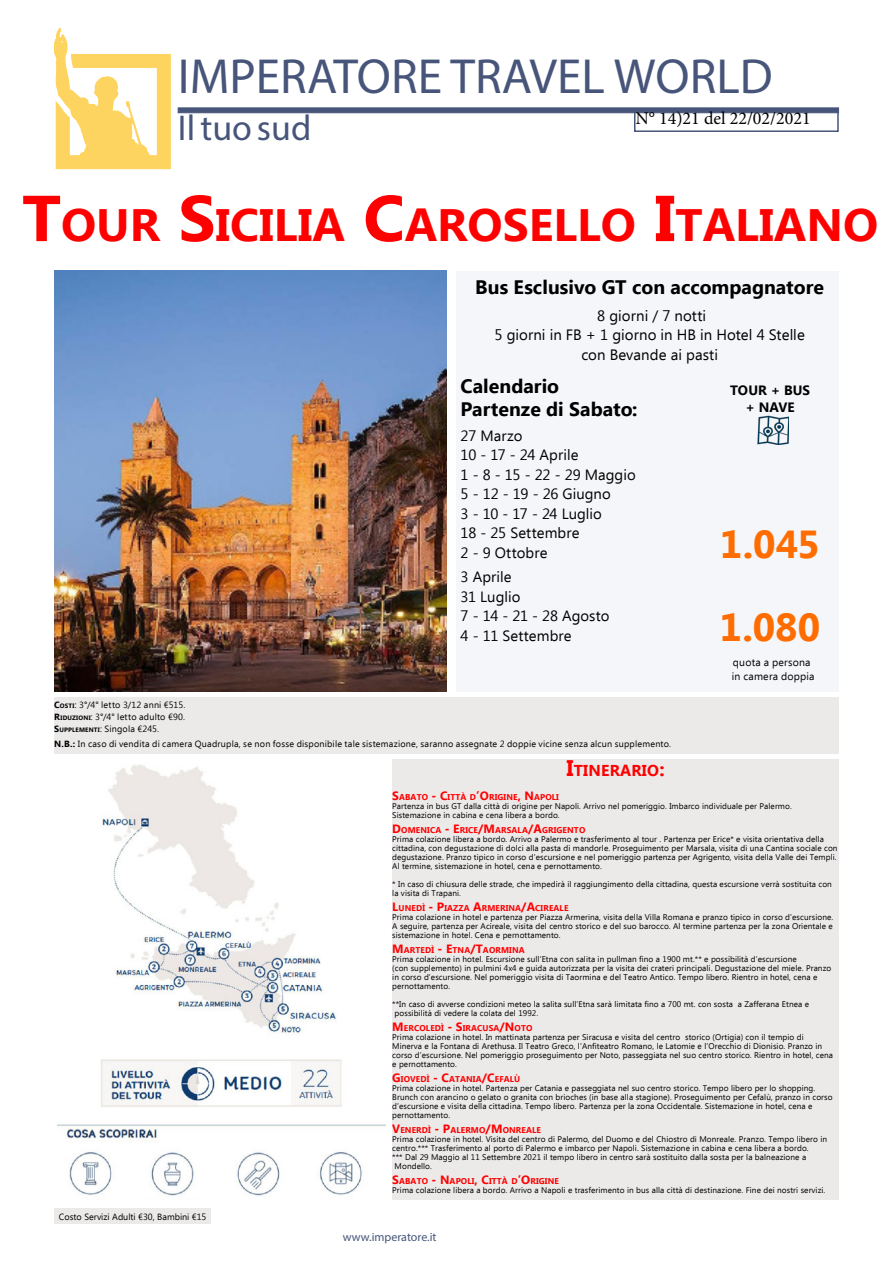
<style>
.page{position:relative;width:893px;height:1263px;background:#fff}
.page>*{position:absolute;margin:0;border:0;box-sizing:border-box;transform-origin:0 0}
.t1{font:49.5px "Myriad Pro";color:#47557a}
.t2{font:700 45.3px "Ebrima";color:#f00}
.t3{font:700 39px "Ebrima";color:#ff6c00}
.t4{font:36px "Myriad Pro";color:#47557a}
.t5{font:700 19.5px "Ebrima";color:#000}
.t6{font:18px "Minion Pro";color:#000}
.t7{font:700 15.75px "Ebrima";letter-spacing:.015em;color:#f00}
.t8{font:15px "Ebrima";letter-spacing:.005em;color:#000}
.t9{font:14.85px "Ebrima";letter-spacing:.005em;color:#000}
.t10{font:700 13.5px/16.2px "Ebrima";letter-spacing:.005em;color:#000;text-align:center}
.t11{font:12px "Myriad Pro";color:#47557a}
.t12{font:10.5px "Ebrima";letter-spacing:.02em;color:#000}
.t13{font:9px "Ebrima";letter-spacing:.02em;color:#000}
.t14{font:9px "Ebrima";color:#000}
.t15{font:700 8.4px "Ebrima";letter-spacing:.015em;color:#f00}
.t16{font:8.25px/9px "Ebrima";letter-spacing:.01em;color:#000}
.s1{font-size:64.8px}
.s2{font-weight:700}
.s3{font-weight:700;font-size:6.3px}
.s4{font-size:22.5px}
.s5{font-size:19.5px}
.s6{font-size:12px}
</style>
<div class="page">
<img style="left:54px;top:28px;width:125px;height:142px">
<div style="left:178px;top:108px;width:661px;height:5px;background:#47557a;border:1px solid #47557a"></div>
<div style="left:634px;top:109px;width:205px;height:23px;border:2px solid #47557a"></div>
<div style="left:54px;top:1208px;width:157px;height:16px;background:#ece9e9"></div>
<div style="left:54px;top:697px;width:785px;height:57px;background:#ece9e9"></div>
<div style="left:456px;top:271px;width:383px;height:420px;background:#f4f6f9"></div>
<div style="left:392px;top:759px;width:447px;height:440px;background:#ece9e9"></div>
<img style="left:57px;top:764px;width:329px;height:432px">
<img style="left:757px;top:415px;width:32px;height:30px">
<img style="left:54px;top:271px;width:393px;height:420px">
<p class="t1" style="left:178px;top:45px;width:596px">IMPERATORE TRAVEL WORLD</p>
<p class="t4" style="left:178px;top:105px;width:135px">Il tuo sud</p>
<p class="t6" style="left:635px;top:106px;width:177px">N° 14)21 del 22/02/2021</p>
<p class="t2" style="left:22px;top:191px;width:857px"><span class="s1">T</span>OUR <span class="s1">S</span>ICILIA <span class="s1">C</span>AROSELLO <span class="s1">I</span>TALIANO</p>
<p class="t5" style="left:475px;top:272px;width:350px">Bus Esclusivo GT con accompagnatore</p>
<p class="t8" style="left:597px;top:305px;width:111px">8 giorni / 7 notti</p>
<p class="t8" style="left:494px;top:324px;width:312px">5 giorni in FB + 1 giorno in HB in Hotel 4 Stelle</p>
<p class="t8" style="left:581px;top:344px;width:138px">con Bevande ai pasti</p>
<p class="t5" style="left:461px;top:372px;width:100px">Calendario</p>
<p class="t5" style="left:461px;top:395px;width:178px">Partenze di Sabato:</p>
<p class="t9" style="left:461px;top:425px;width:63px">27 Marzo</p>
<p class="t9" style="left:461px;top:444px;width:119px">10 - 17 - 24 Aprile</p>
<p class="t9" style="left:461px;top:464px;width:177px">1 - 8 - 15 - 22 - 29 Maggio</p>
<p class="t9" style="left:461px;top:483px;width:152px">5 - 12 - 19 - 26 Giugno</p>
<p class="t9" style="left:461px;top:503px;width:143px">3 - 10 - 17 - 24 Luglio</p>
<p class="t9" style="left:461px;top:522px;width:120px">18 - 25 Settembre</p>
<p class="t9" style="left:461px;top:542px;width:88px">2 - 9 Ottobre</p>
<p class="t9" style="left:461px;top:566px;width:52px">3 Aprile</p>
<p class="t9" style="left:461px;top:586px;width:61px">31 Luglio</p>
<p class="t9" style="left:461px;top:605px;width:150px">7 - 14 - 21 - 28 Agosto</p>
<p class="t9" style="left:461px;top:625px;width:112px">4 - 11 Settembre</p>
<p class="t10" style="left:730px;top:383px;width:82px">TOUR + BUS + NAVE</p>
<p class="t3" style="left:720px;top:515px;width:101px">1.045</p>
<p class="t3" style="left:719px;top:598px;width:102px">1.080</p>
<p class="t12" style="left:733px;top:655px;width:79px">quota a persona</p>
<p class="t12" style="left:732px;top:668px;width:84px">in camera doppia</p>
<p class="t13" style="left:54px;top:698px;width:133px"><span class="s2">C</span><span class="s3">OSTI</span>: 3°/4° letto 3/12 anni €515.</p>
<p class="t13" style="left:54px;top:710px;width:133px"><span class="s2">R</span><span class="s3">IDUZIONI</span>: 3°/4° letto adulto €90.</p>
<p class="t13" style="left:54px;top:722px;width:107px"><span class="s2">S</span><span class="s3">UPPLEMENTI</span>: Singola €245.</p>
<p class="t13" style="left:54px;top:737px;width:619px"><span class="s2">N.B.:</span> In caso di vendita di camera Quadrupla, se non fosse disponibile tale sistemazione, saranno assegnate 2 doppie vicine senza alcun supplemento.</p>
<p class="t7" style="left:566px;top:758px;width:100px"><span class="s4">I</span>TINERARIO<span class="s5">:</span></p>
<p class="t15" style="left:392px;top:790px;width:168px"><span class="s6">S</span>ABATO <span class="s6">- C</span>ITTÀ D<span class="s6">’O</span>RIGINE<span class="s6">, N</span> APOLI</p>
<p class="t16" style="left:392px;top:802px;width:401px">Partenza in bus GT dalla città di origine per Napoli. Arrivo nel pomeriggio. Imbarco individuale per Palermo.</p>
<p class="t16" style="left:392px;top:811px;width:169px">Sistemazione in cabina e cena libera a bordo.</p>
<p class="t15" style="left:392px;top:823px;width:195px"><span class="s6">D</span>OMENICA <span class="s6">- E</span> RICE<span class="s6">/M</span> ARSALA<span class="s6">/A</span>GRIGENTO</p>
<p class="t16" style="left:392px;top:835px;width:447px">Prima colazione libera a bordo. Arrivo a Palermo e trasferimento al tour . Partenza per Erice* e visita orientativa della cittadina, con degustazione di dolci alla pasta di mandorle. Proseguimento per Marsala, visita di una Cantina sociale con degustazione. Pranzo tipico in corso d’escursione e nel pomeriggio partenza per Agrigento, visita della Valle dei Templi.<br>Al termine, sistemazione in hotel, cena e pernottamento.</p>
<p class="t16" style="left:392px;top:880px;width:441px">* In caso di chiusura delle strade, che impedirà il raggiungimento della cittadina, questa escursione verrà sostituita con la visita di Trapani.</p>
<p class="t15" style="left:392px;top:901px;width:178px"><span class="s6">L</span>UNEDÌ <span class="s6">- P</span>IAZZA <span class="s6">A</span>RMERINA<span class="s6">/A</span>CIREALE</p>
<p class="t16" style="left:392px;top:913px;width:442px;text-align:justify">Prima colazione in hotel e partenza per Piazza Armerina, visita della Villa Romana e pranzo tipico in corso d’escursione.<br>A seguire, partenza per Acireale, visita del centro storico e del suo barocco. Al termine partenza per la zona Orientale e sistemazione in hotel. Cena e pernottamento.</p>
<p class="t15" style="left:392px;top:943px;width:134px"><span class="s6">M</span> ARTEDÌ <span class="s6">- E</span>TNA<span class="s6">/T</span>AORMINA</p>
<p class="t16" style="left:392px;top:955px;width:406px">Prima colazione in hotel. Escursione sull’Etna con salita in pullman fino a 1900 mt.** e possibilità d’escursione</p>
<p class="t16" style="left:392px;top:964px;width:441px">(con supplemento) in pulmini 4x4 e guida autorizzata per la visita dei crateri principali. Degustazione del miele. Pranzo in corso d’escursione. Nel pomeriggio visita di Taormina e del Teatro Antico. Tempo libero. Rientro in hotel, cena e</p>
<p class="t16" style="left:392px;top:982px;width:59px">pernottamento.</p>
<p class="t16" style="left:392px;top:1000px;width:418px">**In caso di avverse condizioni meteo la salita sull’Etna sarà limitata fino a 700 mt. con sosta a Zafferana Etnea e</p>
<p class="t16" style="left:395px;top:1009px;width:145px">possibilità di vedere la colata del 1992.</p>
<p class="t15" style="left:392px;top:1021px;width:142px"><span class="s6">M</span> ERCOLEDÌ <span class="s6">- S</span>IRACUSA<span class="s6">/N</span> OTO</p>
<p class="t16" style="left:392px;top:1033px;width:413px">Prima colazione in hotel. In mattinata partenza per Siracusa e visita del centro storico (Ortigia) con il tempio di</p>
<p class="t16" style="left:392px;top:1042px;width:442px">Minerva e la Fontana di Arethusa. Il Teatro Greco, l’Anfiteatro Romano, le Latomie e l’Orecchio di Dionisio. Pranzo in corso d’escursione. Nel pomeriggio proseguimento per Noto, passeggiata nel suo centro storico. Rientro in hotel, cena e pernottamento.</p>
<p class="t15" style="left:392px;top:1072px;width:130px"><span class="s6">G</span>IOVEDÌ <span class="s6">- C</span>ATANIA<span class="s6">/C</span>EFALÙ</p>
<p class="t16" style="left:392px;top:1084px;width:442px">Prima colazione in hotel. Partenza per Catania e passeggiata nel suo centro storico. Tempo libero per lo shopping.<br>Brunch con arancino o gelato o granita con brioches (in base alla stagione). Proseguimento per Cefalù, pranzo in corso d’escursione e visita della cittadina. Tempo libero. Partenza per la zona Occidentale. Sistemazione in hotel, cena e</p>
<p class="t16" style="left:392px;top:1111px;width:59px">pernottamento.</p>
<p class="t15" style="left:392px;top:1123px;width:150px"><span class="s6">V</span>ENERDÌ <span class="s6">- P</span>ALERMO<span class="s6">/M</span> ONREALE</p>
<p class="t16" style="left:392px;top:1135px;width:436px">Prima colazione in hotel. Visita del centro di Palermo, del Duomo e del Chiostro di Monreale. Pranzo. Tempo libero in centro.*** Trasferimento al porto di Palermo e imbarco per Napoli. Sistemazione in cabina e cena libera a bordo.</p>
<p class="t16" style="left:392px;top:1153px;width:415px">*** Dal 29 Maggio al 11 Settembre 2021 il tempo libero in centro sarà sostituito dalla sosta per la balneazione a</p>
<p class="t16" style="left:395px;top:1162px;width:39px">Mondello.</p>
<p class="t15" style="left:392px;top:1174px;width:168px"><span class="s6">S</span>ABATO <span class="s6">- N</span> APOLI<span class="s6">, C</span>ITTÀ D<span class="s6">’O</span>RIGINE</p>
<p class="t16" style="left:392px;top:1186px;width:435px">Prima colazione libera a bordo. Arrivo a Napoli e trasferimento in bus alla città di destinazione. Fine dei nostri servizi.</p>
<p class="t14" style="left:59px;top:1210px;width:149px">Costo Servizi Adulti €30, Bambini €15</p>
<p class="t11" style="left:343px;top:1229px;width:95px">www.imperatore.it</p>
</div>
